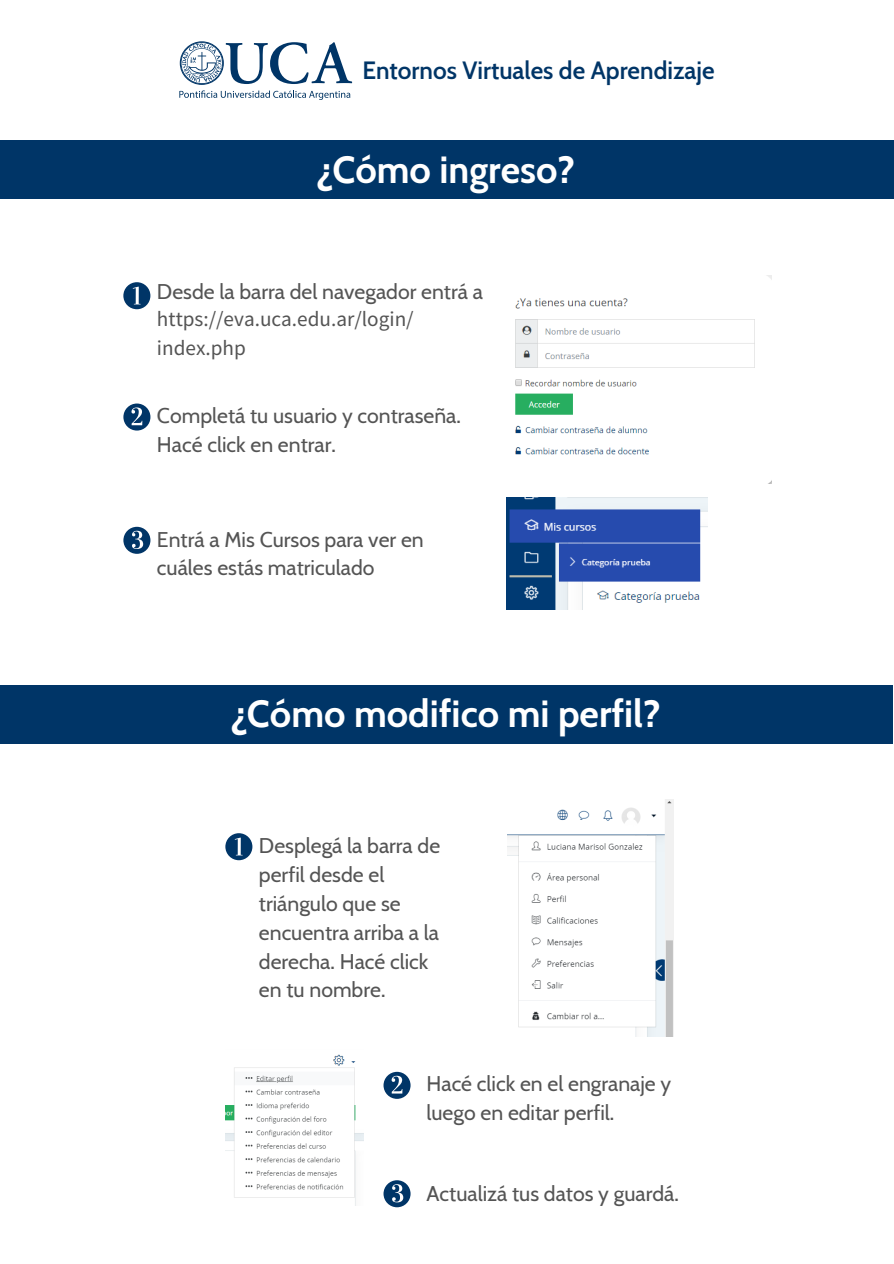
<style>
.page{position:relative;width:894px;height:1264px;background:#fff}
.page>*{position:absolute;margin:0;border:0;box-sizing:border-box;transform-origin:0 0}
.t1{font:700 37.65px "Cabin";color:#fff}
.t2{font:600 24.3px "Cabin";color:#003567}
.t3{font:21.15px/28.8px "Cabin";color:#545454}
.t4{font:21.15px/28.8px "Source Sans Pro";color:#545454}
</style>
<div class="page">
<svg style="left:123px;top:282px;width:27px;height:27px"></svg>
<img style="left:515px;top:276px;width:256px;height:207px">
<svg style="left:123px;top:403px;width:27px;height:27px"></svg>
<svg style="left:123px;top:527px;width:27px;height:27px"></svg>
<img style="left:506px;top:497px;width:201px;height:113px">
<img style="left:507px;top:799px;width:166px;height:237px">
<svg style="left:225px;top:833px;width:27px;height:27px"></svg>
<img style="left:225px;top:1054px;width:139px;height:151px">
<svg style="left:383px;top:1071px;width:27px;height:27px"></svg>
<svg style="left:383px;top:1180px;width:27px;height:27px"></svg>
<div style="left:0;top:685px;width:892px;height:58px;background:#003567"></div>
<div style="left:0;top:140px;width:893px;height:59px;background:#003567"></div>
<svg style="left:179px;top:41px;width:173px;height:59px"></svg>
<p class="t2" style="left:362px;top:56px;width:354px">Entornos Virtuales de Aprendizaje</p>
<h1 class="t1" style="left:316px;top:147px;width:260px">¿Cómo ingreso?</h1>
<p class="t3" style="left:157px;top:277px;width:327px">Desde la barra del navegador entrá a</p>
<p class="t4" style="left:157px;top:305px;width:258px">https://eva.uca.edu.ar/login/ index.php</p>
<p class="t3" style="left:157px;top:401px;width:305px">Completá tu usuario y contraseña.<br>Hacé click en entrar.</p>
<p class="t3" style="left:157px;top:524px;width:268px">Entrá a Mis Cursos para ver en cuáles estás matriculado</p>
<h1 class="t1" style="left:230px;top:691px;width:431px">¿Cómo modifico mi perfil?</h1>
<p class="t3" style="left:259px;top:831px;width:183px">Desplegá la barra de perfil desde el triángulo que se encuentra arriba a la derecha. Hacé click en tu nombre.</p>
<p class="t3" style="left:426px;top:1069px;width:246px">Hacé click en el engranaje y luego en editar perfil.</p>
<p class="t3" style="left:426px;top:1179px;width:254px">Actualizá tus datos y guardá.</p>
</div>
